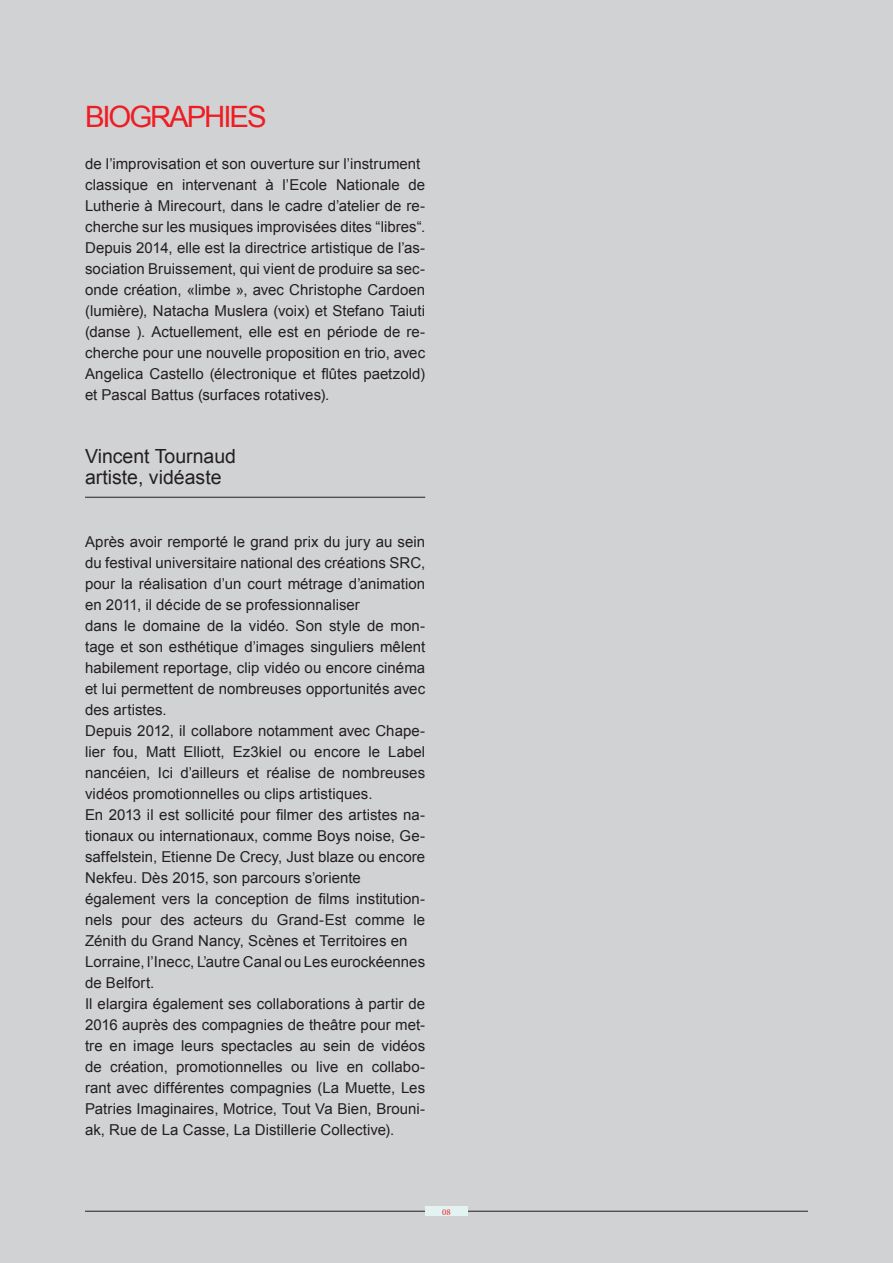
<style>
.page{position:relative;width:893px;height:1263px;background:#d1d2d4}
.page>*{position:absolute;margin:0;border:0;box-sizing:border-box;transform-origin:0 0}
.t1{font:29.4px "Arial";letter-spacing:-.07em;color:#ee1d23}
.t2{font:19.5px/21px "Arial";color:#231f20}
.t3{font:15px/21px "Arial";letter-spacing:.005em;color:#231f20}
.t4{font:9px "Minion Pro";color:#ee1d23}
</style>
<div class="page">
<hr style="left:85px;top:497px;width:340px;height:1px;background:#231f20">
<hr style="left:85px;top:1211px;width:723px;height:1px;background:#231f20">
<div style="left:425px;top:1207px;width:43px;height:9px;background:#e2f3f2"></div>
<h1 class="t1" style="left:85px;top:97px;width:183px">BIOGRAPHIES</h1>
<p class="t3" style="left:85px;top:153px;width:342px">de l’improvisation et son ouverture sur l’instrument classique en intervenant à l’Ecole Nationale de Lutherie à Mirecourt, dans le cadre d’atelier de re&shy;cherche sur les musiques improvisées dites “libres“.<br>Depuis 2014, elle est la directrice artistique de l’as&shy;sociation Bruissement, qui vient de produire sa sec&shy;onde création, «limbe », avec Christophe Cardoen (lumière), Natacha Muslera (voix) et Stefano Taiuti (danse ). Actuellement, elle est en période de re&shy;cherche pour une nouvelle proposition en trio, avec Angelica Castello (électronique et flûtes paetzold) et Pascal Battus (surfaces rotatives).</p>
<h2 class="t2" style="left:85px;top:446px;width:153px">Vincent Tournaud artiste, vidéaste</h2>
<p class="t3" style="left:85px;top:531px;width:342px">Après avoir remporté le grand prix du jury au sein du festival universitaire national des créations SRC, pour la réalisation d’un court métrage d’animation en 2011, il décide de se professionnaliser<br>dans le domaine de la vidéo. Son style de mon&shy;tage et son esthétique d’images singuliers mêlent habilement reportage, clip vidéo ou encore cinéma et lui permettent de nombreuses opportunités avec des artistes.<br>Depuis 2012, il collabore notamment avec Chape&shy;lier fou, Matt Elliott, Ez3kiel ou encore le Label nancéien, Ici d’ailleurs et réalise de nombreuses vidéos promotionnelles ou clips artistiques.<br>En 2013 il est sollicité pour filmer des artistes na&shy;tionaux ou internationaux, comme Boys noise, Ge&shy;saffelstein, Etienne De Crecy, Just blaze ou encore Nekfeu. Dès 2015, son parcours s’oriente également vers la conception de films institution&shy;nels pour des acteurs du Grand-Est comme le Zénith du Grand Nancy, Scènes et Territoires en Lorraine, l’Inecc, L’autre Canal ou Les eurockéennes de Belfort.<br>Il elargira également ses collaborations à partir de 2016 auprès des compagnies de theâtre pour met&shy;tre en image leurs spectacles au sein de vidéos de création, promotionnelles ou live en collabo&shy;rant avec différentes compagnies (La Muette, Les Patries Imaginaires, Motrice, Tout Va Bien, Brouni&shy;ak, Rue de La Casse, La Distillerie Collective).</p>
<p class="t4" style="left:442px;top:1206px;width:10px">08</p>
</div>
